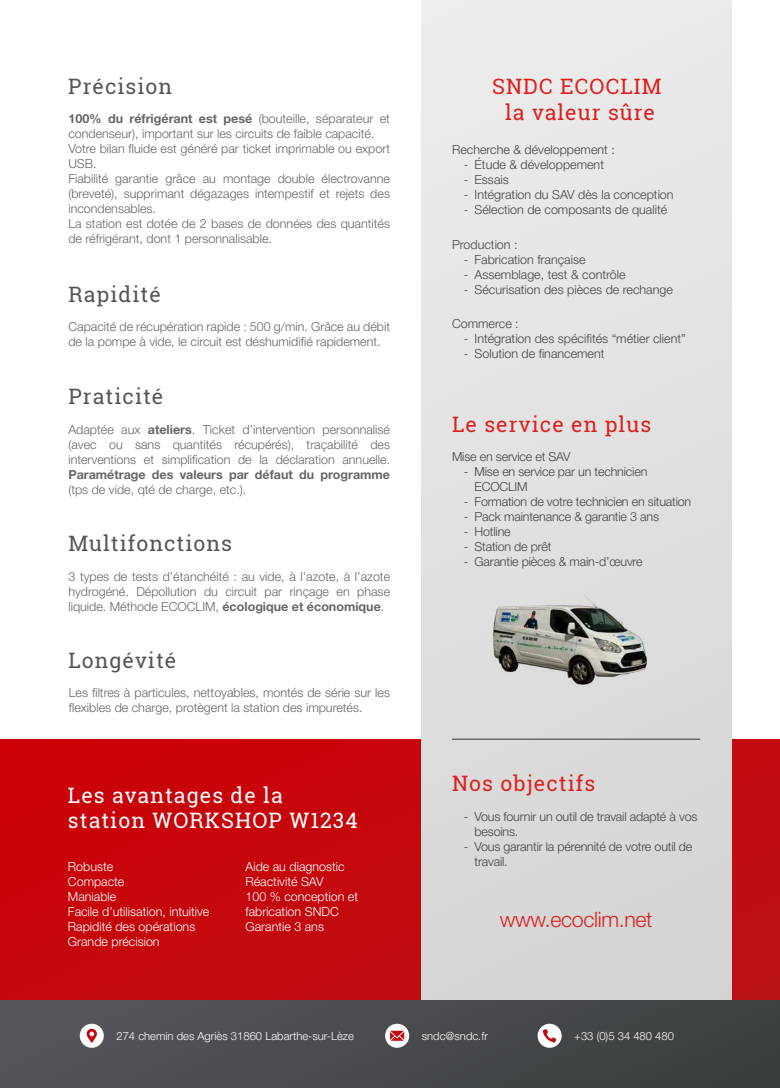
<style>
.page{position:relative;width:780px;height:1088px;background:#fff}
.page>*{position:absolute;margin:0;border:0;box-sizing:border-box;transform-origin:0 0}
.t1{font:21.25px/25.5px "Roboto Slab";letter-spacing:.05em;color:#de201d;text-align:center}
.t2{font:21.25px "Roboto Slab";letter-spacing:.05em;color:#555}
.t3{font:21.25px/25.5px "Roboto Slab";letter-spacing:.05em;color:#fff}
.t4{font:300 21.25px "Helvetica Neue LT Pro";letter-spacing:-.015em;color:#de201d}
.t5{font:300 12.5px/15px "Helvetica Neue LT Pro";color:#666}
.t6{font:300 12.5px/15px "Helvetica Neue LT Pro";color:#444}
.t7{font:300 12.5px/15px "Helvetica Neue LT Pro";color:#fff}
.t8{font:700 12.5px "Helvetica Neue LT Pro";color:#666}
.t9{font:300 11.25px "Helvetica Neue LT Pro";color:#fff}
.s1{font-weight:700}
</style>
<div class="page">
<div style="left:0;top:739px;width:780px;height:349px;background:#c5070c"></div>
<div style="left:421px;top:0;width:310px;height:1000px;background:#e1e1e1"></div>
<div style="left:0;top:1000px;width:780px;height:88px;background:linear-gradient(to right,#56565d,#3b3f3f)"></div>
<hr style="left:452px;top:738px;width:248px;height:2px;background:#55555c">
<div style="left:537px;top:1024px;width:24px;height:24px;background:#fff;border-radius:50%"></div>
<svg style="left:542px;top:1029px;width:14px;height:13px"></svg>
<div style="left:385px;top:1024px;width:24px;height:24px;background:#fff;border-radius:50%"></div>
<svg style="left:390px;top:1031px;width:14px;height:10px"></svg>
<div style="left:80px;top:1024px;width:24px;height:24px;background:#fff;border-radius:50%"></div>
<svg style="left:87px;top:1029px;width:10px;height:14px"></svg>
<img style="left:493px;top:595px;width:154px;height:90px">
<h1 class="t2" style="left:68px;top:72px;width:105px">Précision</h1>
<p class="t5" style="left:68px;top:111px;width:323px"><span class="s1">100% du réfrigérant est pesé</span> (bouteille, séparateur et condenseur), important sur les circuits de faible capacité.<br>Votre bilan fluide est généré par ticket imprimable ou export USB.<br>Fiabilité garantie grâce au montage double électrovanne (breveté), supprimant dégazages intempestif et rejets des incondensables.<br>La station est dotée de 2 bases de données des quantités de réfrigérant, dont 1 personnalisable.</p>
<h1 class="t2" style="left:68px;top:280px;width:94px">Rapidité</h1>
<p class="t5" style="left:68px;top:319px;width:323px">Capacité de récupération rapide : 500 g/min. Grâce au débit de la pompe à vide, le circuit est déshumidifié rapidement.</p>
<h1 class="t2" style="left:68px;top:382px;width:96px">Praticité</h1>
<p class="t5" style="left:68px;top:421px;width:323px;text-align:justify">Adaptée aux <span class="s1">ateliers</span>. Ticket d’intervention personnalisé (avec ou sans quantités récupérés), traçabilité des interventions et simplification de la déclaration annuelle.</p>
<p class="t8" style="left:68px;top:466px;width:323px">Paramétrage des valeurs par défaut du programme</p>
<p class="t5" style="left:68px;top:481px;width:179px">(tps de vide, qté de charge, etc.).</p>
<h1 class="t2" style="left:68px;top:529px;width:165px">Multifonctions</h1>
<p class="t5" style="left:68px;top:568px;width:323px;text-align:justify">3 types de tests d’étanchéité : au vide, à l’azote, à l’azote hydrogéné. Dépollution du circuit par rinçage en phase liquide. Méthode ECOCLIM, <span class="s1">écologique et économique</span>.</p>
<h1 class="t2" style="left:68px;top:645px;width:109px">Longévité</h1>
<p class="t5" style="left:69px;top:685px;width:323px">Les filtres à particules, nettoyables, montés de série sur les flexibles de charge, protègent la station des impuretés.</p>
<h1 class="t3" style="left:68px;top:782px;width:291px">Les avantages de la station WORKSHOP W1234</h1>
<p class="t7" style="left:68px;top:859px;width:143px">Robuste<br>Compacte<br>Maniable<br>Facile d’utilisation, intuitive<br>Rapidité des opérations<br>Grande précision</p>
<p class="t7" style="left:245px;top:859px;width:114px">Aide au diagnostic<br>Réactivité SAV<br>100 % conception et fabrication SNDC<br>Garantie 3 ans</p>
<h1 class="t1" style="left:492px;top:73px;width:171px">SNDC ECOCLIM la valeur sûre</h1>
<p class="t6" style="left:452px;top:142px;width:164px">Recherche &amp; développement :</p>
<p class="t6" style="left:464px;top:157px;width:142px">- Étude &amp; développement</p>
<p class="t6" style="left:464px;top:172px;width:46px">- Essais</p>
<p class="t6" style="left:464px;top:187px;width:211px">- Intégration du SAV dès la conception</p>
<p class="t6" style="left:464px;top:202px;width:205px">- Sélection de composants de qualité</p>
<p class="t6" style="left:452px;top:236px;width:67px">Production :</p>
<p class="t6" style="left:464px;top:251px;width:123px">- Fabrication française</p>
<p class="t6" style="left:464px;top:266px;width:163px">- Assemblage, test &amp; contrôle</p>
<p class="t6" style="left:464px;top:281px;width:210px">- Sécurisation des pièces de rechange</p>
<p class="t6" style="left:452px;top:316px;width:68px">Commerce :</p>
<p class="t6" style="left:464px;top:331px;width:223px">- Intégration des spécifités “métier client”</p>
<p class="t6" style="left:464px;top:346px;width:142px">- Solution de financement</p>
<h1 class="t1" style="left:452px;top:411px;width:201px">Le service en plus</h1>
<p class="t6" style="left:452px;top:449px;width:120px">Mise en service et SAV</p>
<p class="t6" style="left:474px;top:464px;width:174px;text-indent:-11px">- Mise en service par un technicien<br>ECOCLIM</p>
<p class="t6" style="left:464px;top:494px;width:229px">- Formation de votre technicien en situation</p>
<p class="t6" style="left:464px;top:509px;width:196px">- Pack maintenance &amp; garantie 3 ans</p>
<p class="t6" style="left:464px;top:524px;width:48px">- Hotline</p>
<p class="t6" style="left:464px;top:539px;width:89px">- Station de prêt</p>
<p class="t6" style="left:464px;top:554px;width:180px">- Garantie pièces &amp; main-d’œuvre</p>
<h1 class="t1" style="left:452px;top:770px;width:145px">Nos objectifs</h1>
<p class="t6" style="left:474px;top:808px;width:224px;text-indent:-11px">- Vous fournir un outil de travail adapté à vos besoins.</p>
<p class="t6" style="left:474px;top:838px;width:219px;text-indent:-11px">- Vous garantir la pérennité de votre outil de travail.</p>
<h1 class="t4" style="left:499px;top:907px;width:154px">www.ecoclim.net</h1>
<p class="t9" style="left:116px;top:1029px;width:239px">274 chemin des Agriès 31860 Labarthe-sur-Lèze</p>
<p class="t9" style="left:422px;top:1029px;width:68px">sndc@sndc.fr</p>
<p class="t9" style="left:574px;top:1029px;width:101px">+33 (0)5 34 480 480</p>
</div>
